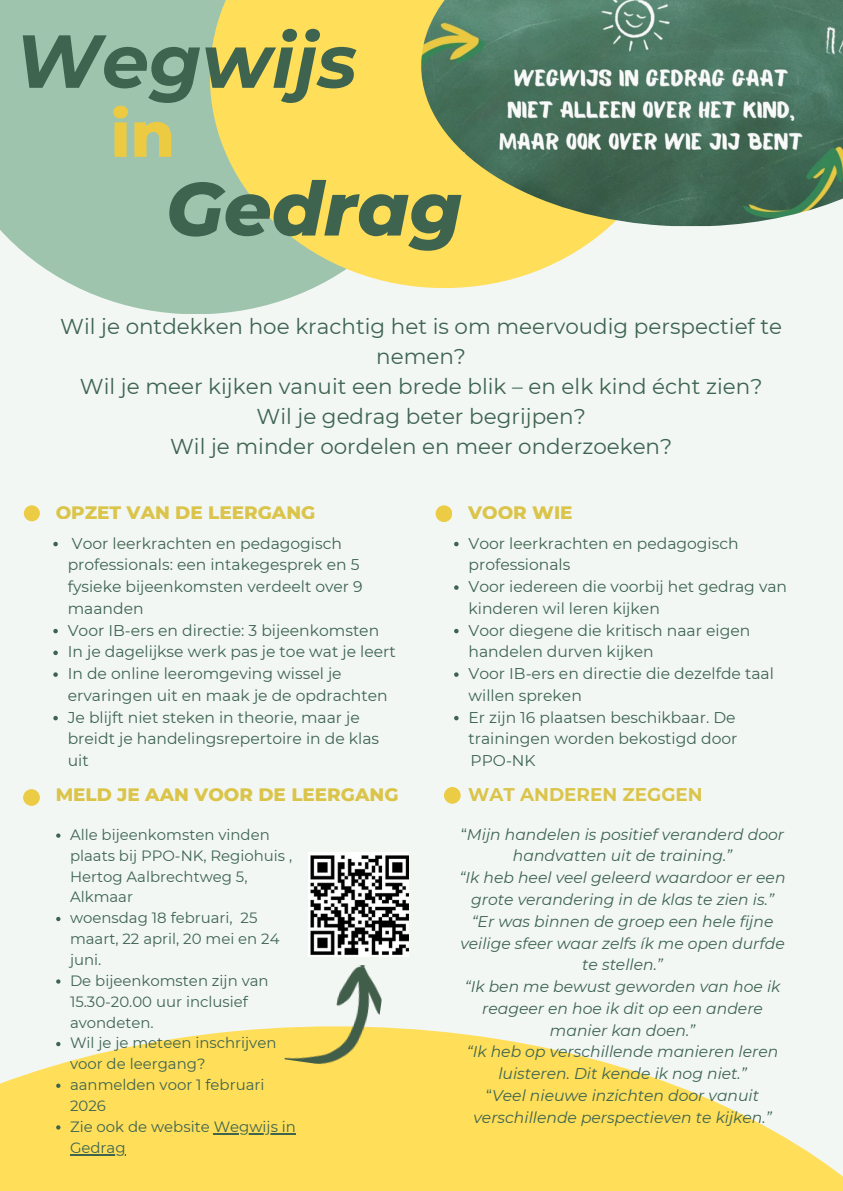
<style>
.page{position:relative;width:843px;height:1191px;background:#fff}
.page>*{position:absolute;margin:0;border:0;box-sizing:border-box;transform-origin:0 0}
.t1{font:italic 700 74.9px "Montserrat";color:#3e6450}
.t2{font:italic 800 74.9px "Montserrat";color:#3e6450}
.t3{font:800 63.6px "Montserrat";color:#eccb43}
.t4{font:21.4px/30px "Montserrat";color:#3e6450;text-align:center}
.t5{font:800 18.4px "Montserrat";color:#dbc44a}
.t6{font:700 18.4px "Montserrat";color:#dbc44a}
.t7{font:15.6px/21.7px "Montserrat";color:#3e6450}
.t8{font:italic 15.6px/21.7px "Montserrat";color:#3e6450;text-align:center}
.t9{font:14.9px/20.8px "Montserrat";color:#3e6450}
.s1{font-style:normal}
</style>
<div class="page">
<div style="left:0;top:0;width:842px;height:1190px;background:#f2f7f4"></div>
<div style="left:0;top:0;width:452px;height:314px;background:#9ec4ad"></div>
<svg style="left:210px;top:0;width:468px;height:288px;fill:#ffde59"></svg>
<img style="left:421px;top:0;width:421px;height:226px">
<div style="left:23px;top:789px;width:17px;height:16px;background:#eccb45"></div>
<div style="left:444px;top:787px;width:16px;height:16px;background:#eccb45"></div>
<svg style="left:0;top:1027px;width:842px;height:163px;fill:#ffde59"></svg>
<div style="left:24px;top:505px;width:16px;height:16px;background:#eccb45"></div>
<svg style="left:435px;top:505px;width:17px;height:17px"></svg>
<img style="left:284px;top:955px;width:102px;height:116px">
<img style="left:309px;top:852px;width:99px;height:104px">
<svg style="left:53px;top:541px;width:5px;height:5px"></svg>
<svg style="left:53px;top:628px;width:5px;height:5px"></svg>
<svg style="left:53px;top:650px;width:5px;height:5px"></svg>
<svg style="left:53px;top:672px;width:5px;height:4px"></svg>
<svg style="left:53px;top:715px;width:5px;height:5px"></svg>
<svg style="left:454px;top:541px;width:4px;height:5px"></svg>
<svg style="left:454px;top:585px;width:4px;height:4px"></svg>
<svg style="left:454px;top:628px;width:4px;height:5px"></svg>
<svg style="left:454px;top:672px;width:4px;height:4px"></svg>
<svg style="left:454px;top:715px;width:4px;height:5px"></svg>
<svg style="left:56px;top:833px;width:4px;height:4px"></svg>
<svg style="left:56px;top:916px;width:4px;height:5px"></svg>
<svg style="left:56px;top:979px;width:4px;height:4px"></svg>
<svg style="left:56px;top:1041px;width:4px;height:5px"></svg>
<svg style="left:56px;top:1083px;width:4px;height:4px"></svg>
<svg style="left:56px;top:1125px;width:4px;height:4px"></svg>
<hr style="left:213px;top:1132px;width:83px;height:2px;background:#3e6450">
<hr style="left:70px;top:1153px;width:56px;height:2px;background:#3e6450">
<h1 class="t1" style="left:15px;top:15px;width:344px">Wegwijs</h1>
<h2 class="t3" style="left:111px;top:95px;width:66px">in</h2>
<h1 class="t2" style="left:166px;top:163px;width:297px">Gedrag</h1>
<h3 class="t4" style="left:60px;top:311px;width:723px">Wil je ontdekken hoe krachtig het is om meervoudig perspectief te nemen?<br>Wil je meer kijken vanuit een brede blik – en elk kind écht zien?<br>Wil je gedrag beter begrijpen?<br>Wil je minder oordelen en meer onderzoeken?</h3>
<p class="t5" style="left:56px;top:501px;width:261px">OPZET VAN DE LEERGANG</p>
<p class="t7" style="left:68px;top:532px;width:329px">Voor leerkrachten en pedagogisch professionals: een intakegesprek en 5 fysieke bijeenkomsten verdeelt over 9 maanden<br>Voor IB-ers en directie: 3 bijeenkomsten In je dagelijkse werk pas je toe wat je leert In de online leeromgeving wissel je ervaringen uit en maak je de opdrachten Je blijft niet steken in theorie, maar je breidt je handelingsrepertoire in de klas uit</p>
<p class="t5" style="left:56px;top:783px;width:344px">MELD JE AAN VOOR DE LEERGANG</p>
<p class="t9" style="left:70px;top:824px;width:227px">Alle bijeenkomsten vinden plaats bij PPO-NK, Regiohuis ,<br>Hertog Aalbrechtweg 5,<br>Alkmaar<br>woensdag 18 februari, 25 maart, 22 april, 20 mei en 24 juni.<br>De bijeenkomsten zijn van<br>15.30-20.00 uur inclusief avondeten.<br>Wil je je meteen inschrijven voor de leergang?<br>aanmelden voor 1 februari<br>2026<br>Zie ook de website Wegwijs in<br>Gedrag</p>
<p class="t5" style="left:468px;top:501px;width:106px">VOOR WIE</p>
<p class="t7" style="left:468px;top:532px;width:320px">Voor leerkrachten en pedagogisch professionals<br>Voor iedereen die voorbij het gedrag van kinderen wil leren kijken<br>Voor diegene die kritisch naar eigen handelen durven kijken<br>Voor IB-ers en directie die dezelfde taal willen spreken<br>Er zijn 16 plaatsen beschikbaar. De trainingen worden bekostigd door<br>PPO-NK</p>
<p class="t6" style="left:468px;top:782px;width:236px">WAT ANDEREN ZEGGEN</p>
<p class="t8" style="left:459px;top:823px;width:327px"><span class="s1">“</span>Mijn handelen is positief veranderd door handvatten uit de training.”<br>“Ik heb heel veel geleerd waardoor er een grote verandering in de klas te zien is.” “Er was binnen de groep een hele fijne veilige sfeer waar zelfs ík me open durfde te stellen.”<br>“Ik ben me bewust geworden van hoe ik reageer en hoe ik dit op een andere manier kan doen.”<br>“Ik heb op verschillende manieren leren luisteren. Dit kende ik nog niet.”<br><span class="s1">“</span>Veel nieuwe inzichten door vanuit verschillende perspectieven te kijken.”</p>
</div>
